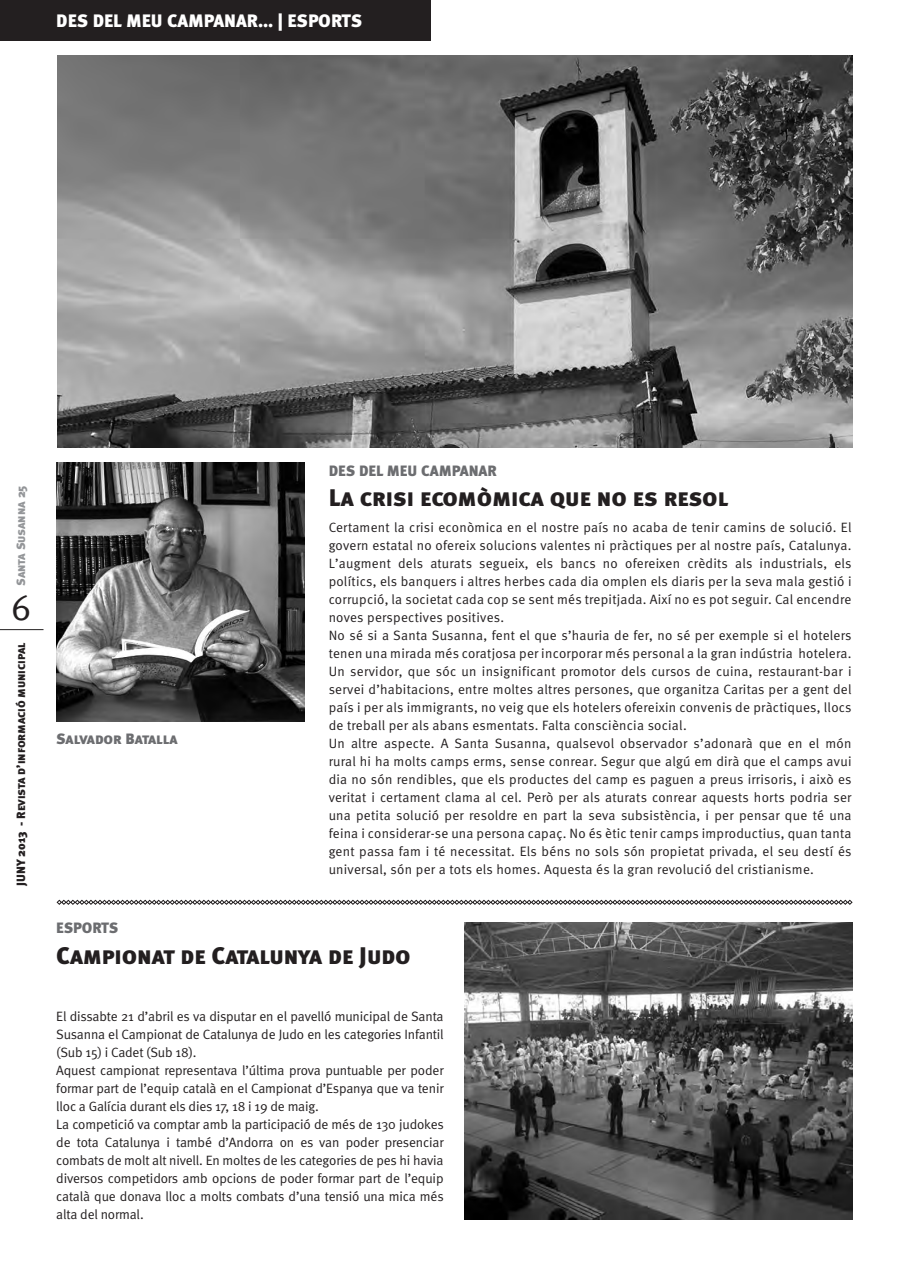
<style>
.page{position:relative;width:897px;height:1263px;background:#fff}
.page>*{position:absolute;margin:0;border:0;box-sizing:border-box;transform-origin:0 0}
.t1{font:36px "Meta Plus Normal Caps";color:#231f20}
.t2{font:24px "Meta Black Caps";letter-spacing:-.005em;color:#231f20}
.t3{font:18px "Meta Black Caps";color:#fff}
.t4{font:15px "Meta Black Caps";color:#6c6d70}
.t5{font:13.5px/18px "Meta Normal";letter-spacing:.015em;color:#231f20}
.t6{font:13.5px/18px "Meta Normal";letter-spacing:-.01em;color:#231f20}
.t7{font:12px "Meta Black Caps";color:#231f20}
.t8{font:12px "Meta Black Caps";letter-spacing:-.015em;color:#939598}
</style>
<div class="page">
<div style="left:0;top:0;width:431px;height:41px;background:#231f20"></div>
<hr style="left:0;top:629px;width:43px;height:1px;background:#231f20">
<img style="left:57px;top:56px;width:794px;height:391px">
<img style="left:464px;top:922px;width:387px;height:297px">
<svg style="left:57px;top:900px;width:795px;height:5px"></svg>
<img style="left:56px;top:462px;width:248px;height:259px">
<h3 class="t3" style="left:56px;top:10px;width:307px">DES DEL MEU CAMPANAR... | ESPORTS</h3>
<p class="t8" style="left:14px;top:586px;width:102px;rotate:-90deg">Santa Susanna 25</p>
<h1 class="t1" style="left:11px;top:587px;width:21px">6</h1>
<p class="t7" style="left:14px;top:886px;width:245px;rotate:-90deg">JUNY 2013 - Revista d’informació municipal</p>
<p class="t4" style="left:328px;top:461px;width:169px">DES DEL MEU CAMPANAR</p>
<p class="t4" style="left:56px;top:729px;width:123px">Salvador Batalla</p>
<p class="t4" style="left:56px;top:918px;width:64px">ESPORTS</p>
<h2 class="t2" style="left:328px;top:483px;width:401px">La crisi ecomòmica que no es resol</h2>
<p class="t5" style="left:328px;top:518px;width:524px">Certament la crisi econòmica en el nostre país no acaba de tenir camins de solució. El govern estatal no ofereix solucions valentes ni pràctiques per al nostre país, Catalunya.<br>L’augment dels aturats segueix, els bancs no ofereixen crèdits als industrials, els polítics, els banquers i altres herbes cada dia omplen els diaris per la seva mala gestió i corrupció, la societat cada cop se sent més trepitjada. Així no es pot seguir. Cal encendre noves perspectives positives.<br>No sé si a Santa Susanna, fent el que s’hauria de fer, no sé per exemple si el hotelers tenen una mirada més coratjosa per incorporar més personal a la gran indústria hotelera.<br>Un servidor, que sóc un insignificant promotor dels cursos de cuina, restaurant-bar i servei d’habitacions, entre moltes altres persones, que organitza Caritas per a gent del país i per als immigrants, no veig que els hotelers ofereixin convenis de pràctiques, llocs de treball per als abans esmentats. Falta consciència social.<br>Un altre aspecte. A Santa Susanna, qualsevol observador s’adonarà que en el món rural hi ha molts camps erms, sense conrear. Segur que algú em dirà que el camps avui dia no són rendibles, que els productes del camp es paguen a preus irrisoris, i això es veritat i certament clama al cel. Però per als aturats conrear aquests horts podria ser una petita solució per resoldre en part la seva subsistència, i per pensar que té una feina i considerar-se una persona capaç. No és ètic tenir camps improductius, quan tanta gent passa fam i té necessitat. Els béns no sols són propietat privada, el seu destí és universal, són per a tots els homes. Aquesta és la gran revolució del cristianisme.</p>
<h2 class="t2" style="left:56px;top:941px;width:356px">Campionat de Catalunya de Judo</h2>
<p class="t6" style="left:56px;top:1007px;width:389px">El dissabte 21 d’abril es va disputar en el pavelló municipal de Santa Susanna el Campionat de Catalunya de Judo en les categories Infantil (Sub 15) i Cadet (Sub 18).<br>Aquest campionat representava l’última prova puntuable per poder formar part de l’equip català en el Campionat d’Espanya que va tenir lloc a Galícia durant els dies 17, 18 i 19 de maig.<br>La competició va comptar amb la participació de més de 130 judokes de tota Catalunya i també d’Andorra on es van poder presenciar combats de molt alt nivell. En moltes de les categories de pes hi havia diversos competidors amb opcions de poder formar part de l’equip català que donava lloc a molts combats d’una tensió una mica més alta del normal.</p>
</div>
